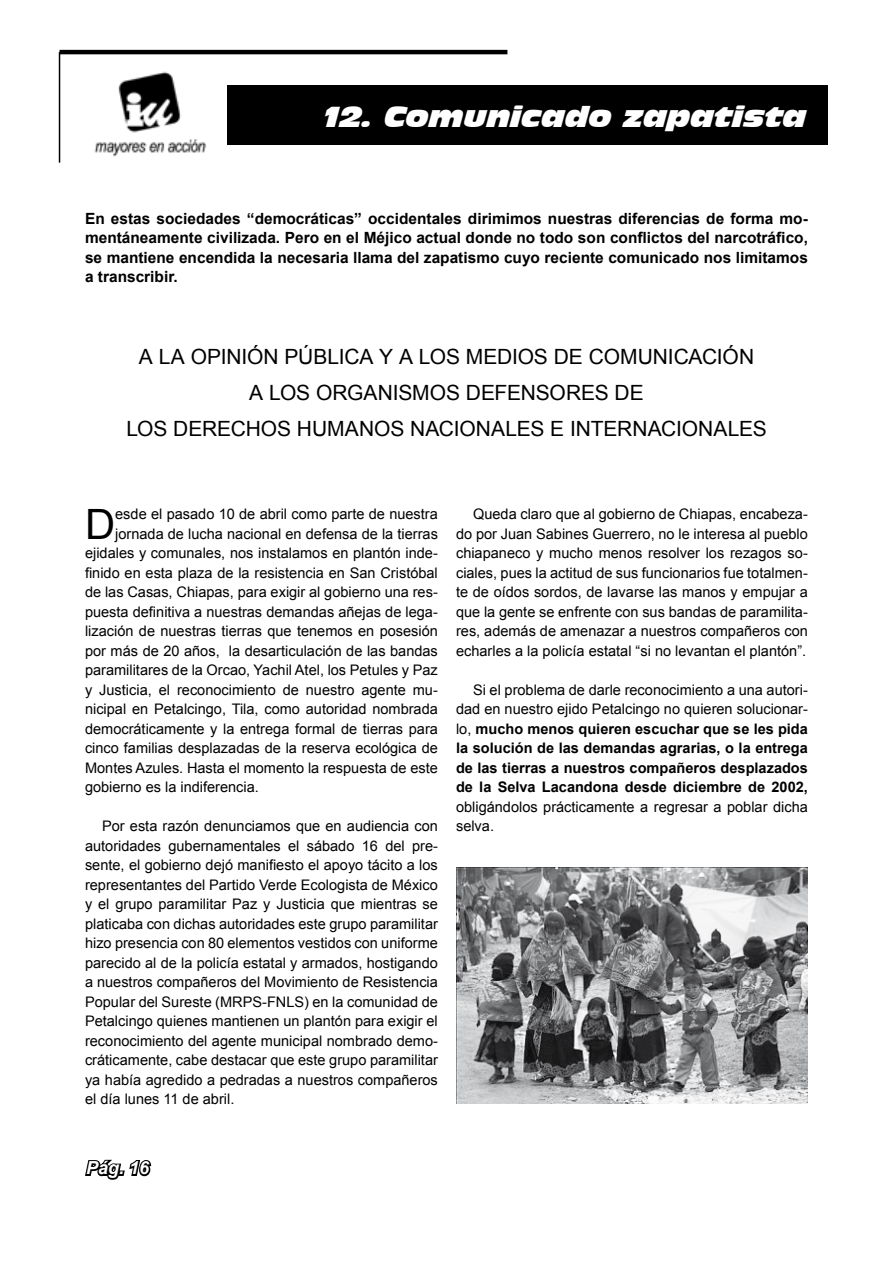
<style>
.page{position:relative;width:893px;height:1263px;background:#fff}
.page>*{position:absolute;margin:0;border:0;box-sizing:border-box;transform-origin:0 0}
.t1{font:41.85px "Arial";color:#000}
.t2{font:italic 27px "Incised 901 BT Nord";color:#fff}
.t3{font:21px/36px "Arial";letter-spacing:-.005em;color:#000;text-align:center}
.t4{font:italic 700 18px "Arial";color:#fff}
.t5{font:700 15.45px/19.5px "Arial";color:#000;text-align:justify}
.t6{font:14.55px/19.5px "Arial";color:#000;text-align:justify}
.t7{font:700 14.55px/19.5px "Arial";color:#000;text-align:justify}
.s1{font-weight:400}
</style>
<div class="page">
<hr style="left:59px;top:52px;width:1px;height:111px;background:#000">
<hr style="left:60px;top:50px;width:447px;height:4px;background:#000">
<div style="left:227px;top:85px;width:601px;height:60px;background:#000"></div>
<img style="left:94px;top:71px;width:112px;height:86px">
<svg style="left:85px;top:1159px;width:67px;height:21px"></svg>
<img style="left:456px;top:868px;width:352px;height:235px">
<h2 class="t2" style="left:324px;top:101px;width:485px">12. Comunicado zapatista</h2>
<p class="t5" style="left:85px;top:209px;width:724px">En estas sociedades “democráticas” occidentales dirimimos nuestras diferencias de forma mo&shy;mentáneamente civilizada. Pero en el Méjico actual donde no todo son conflictos del narcotráfico, se mantiene encendida la necesaria llama del zapatismo cuyo reciente comunicado nos limitamos a transcribir.</p>
<h3 class="t3" style="left:126px;top:339px;width:642px">A LA OPINIÓN PÚBLICA Y A LOS MEDIOS DE COMUNICACIÓN<br>A LOS ORGANISMOS DEFENSORES DE<br>LOS DERECHOS HUMANOS NACIONALES E INTERNACIONALES</h3>
<h1 class="t1" style="left:85px;top:496px;width:32px">D</h1>
<p class="t6" style="left:115px;top:504px;width:324px">esde el pasado 10 de abril como parte de nuestra</p>
<p class="t6" style="left:115px;top:524px;width:324px">jornada de lucha nacional en defensa de la tierras</p>
<p class="t6" style="left:85px;top:543px;width:354px">ejidales y comunales, nos instalamos en plantón inde-</p>
<p class="t6" style="left:85px;top:563px;width:354px">finido en esta plaza de la resistencia en San Cristóbal</p>
<p class="t6" style="left:85px;top:582px;width:354px">de las Casas, Chiapas, para exigir al gobierno una res-</p>
<p class="t6" style="left:85px;top:602px;width:354px">puesta definitiva a nuestras demandas añejas de lega-</p>
<p class="t6" style="left:85px;top:621px;width:354px">lización de nuestras tierras que tenemos en posesión</p>
<p class="t6" style="left:85px;top:641px;width:354px">por más de 20 años, la desarticulación de las bandas</p>
<p class="t6" style="left:85px;top:660px;width:354px">paramilitares de la Orcao, Yachil Atel, los Petules y Paz</p>
<p class="t6" style="left:85px;top:680px;width:354px">y Justicia, el reconocimiento de nuestro agente mu-</p>
<p class="t6" style="left:85px;top:699px;width:354px">nicipal en Petalcingo, Tila, como autoridad nombrada</p>
<p class="t6" style="left:85px;top:719px;width:354px">democráticamente y la entrega formal de tierras para</p>
<p class="t6" style="left:85px;top:738px;width:354px">cinco familias desplazadas de la reserva ecológica de</p>
<p class="t6" style="left:85px;top:758px;width:354px">Montes Azules. Hasta el momento la respuesta de este</p>
<p class="t6" style="left:85px;top:777px;width:175px">gobierno es la indiferencia.</p>
<p class="t6" style="left:85px;top:816px;width:354px;text-indent:17px">Por esta razón denunciamos que en audiencia con autoridades gubernamentales el sábado 16 del pre&shy;sente, el gobierno dejó manifiesto el apoyo tácito a los representantes del Partido Verde Ecologista de México y el grupo paramilitar Paz y Justicia que mientras se platicaba con dichas autoridades este grupo paramilitar hizo presencia con 80 elementos vestidos con uniforme parecido al de la policía estatal y armados, hostigando a nuestros compañeros del Movimiento de Resistencia Popular del Sureste (MRPS-FNLS) en la comunidad de Petalcingo quienes mantienen un plantón para exigir el reconocimiento del agente municipal nombrado demo&shy;cráticamente, cabe destacar que este grupo paramilitar ya había agredido a pedradas a nuestros compañeros el día lunes 11 de abril.</p>
<p class="t6" style="left:456px;top:504px;width:353px;text-indent:17px">Queda claro que al gobierno de Chiapas, encabeza&shy;do por Juan Sabines Guerrero, no le interesa al pueblo chiapaneco y mucho menos resolver los rezagos so&shy;ciales, pues la actitud de sus funcionarios fue totalmen&shy;te de oídos sordos, de lavarse las manos y empujar a que la gente se enfrente con sus bandas de paramilita&shy;res, además de amenazar a nuestros compañeros con echarles a la policía estatal “si no levantan el plantón”.</p>
<p class="t7" style="left:456px;top:680px;width:353px;text-indent:17px"><span class="s1">Si el problema de darle reconocimiento a una autori&shy;dad en nuestro ejido Petalcingo no quieren solucionar&shy;lo,</span> mucho menos quieren escuchar que se les pida la solución de las demandas agrarias, o la entrega de las tierras a nuestros compañeros desplazados de la Selva Lacandona desde diciembre de 2002,</p>
<p class="t6" style="left:456px;top:797px;width:353px">obligándolos prácticamente a regresar a poblar dicha selva.</p>
<p class="t4" style="left:86px;top:1156px;width:65px">Pág. 16</p>
</div>
